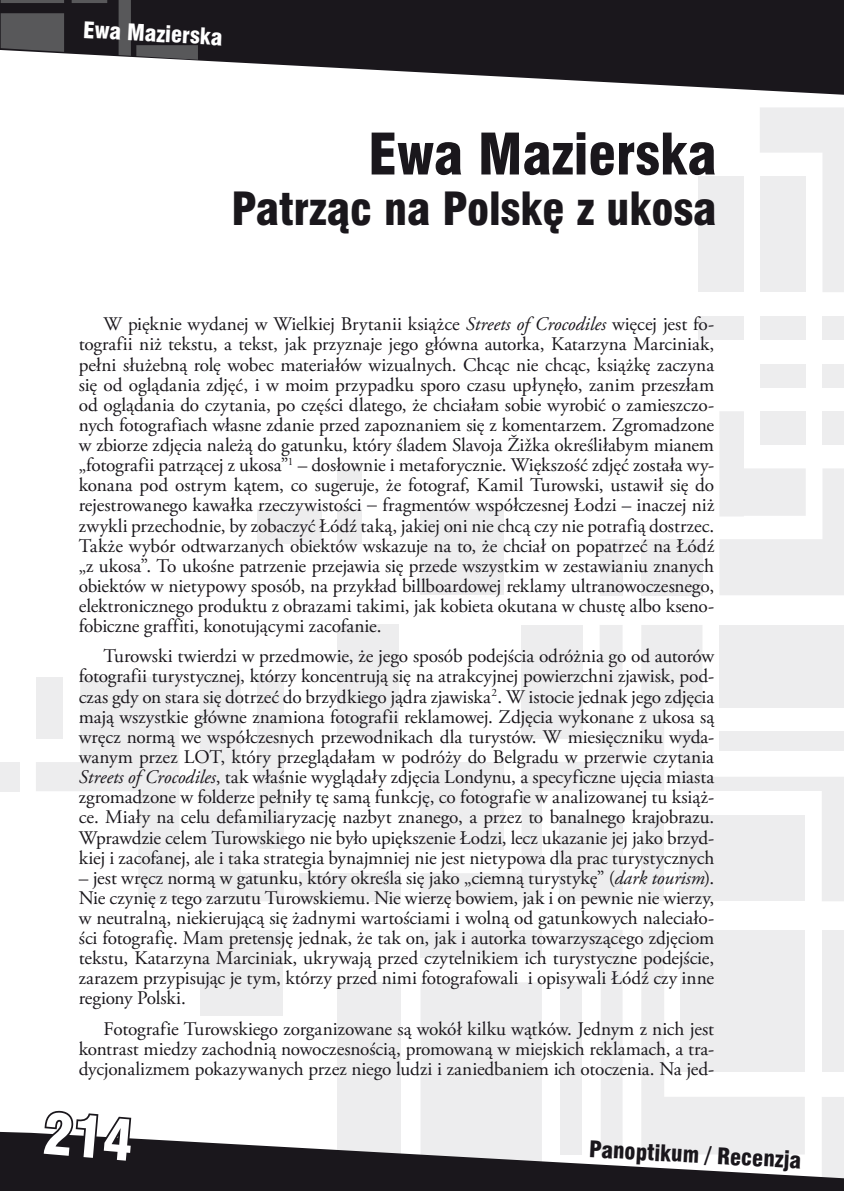
<style>
.page{position:relative;width:844px;height:1191px;background:#fff}
.page>*{position:absolute;margin:0;border:0;box-sizing:border-box;transform-origin:0 0}
.t1{font:52.5px "Swis 721 Blk Cn PL";color:#1a171c}
.t2{font:42px "Swis 721 Blk Cn PL";color:#1a171c}
.t3{font:21px "Swis 721 Blk Cn PL";color:#1a171c}
.t4{font:21px "Swis 721 Blk Cn PL";color:#fff}
.t5{font:19.25px/20.1px "Adobe Garamond Pro";letter-spacing:-.005em;color:#1a171c;text-align:justify}
.s1{font-style:italic}
</style>
<div class="page">
<div style="left:697px;top:176px;width:46px;height:116px;background:#ededee"></div>
<div style="left:822px;top:316px;width:21px;height:24px;background:#ededee"></div>
<div style="left:759px;top:316px;width:46px;height:24px;background:#ededee"></div>
<div style="left:697px;top:316px;width:46px;height:24px;background:#ededee"></div>
<div style="left:822px;top:363px;width:21px;height:24px;background:#ededee"></div>
<div style="left:759px;top:363px;width:46px;height:24px;background:#ededee"></div>
<div style="left:599px;top:539px;width:23px;height:56px;background:#ededee"></div>
<div style="left:641px;top:539px;width:61px;height:56px;background:#ededee"></div>
<div style="left:299px;top:873px;width:102px;height:28px;background:#ededee"></div>
<div style="left:0;top:762px;width:20px;height:29px;background:#ededee"></div>
<div style="left:337px;top:982px;width:63px;height:209px;background:#ededee"></div>
<div style="left:200px;top:930px;width:82px;height:85px;background:#ededee"></div>
<div style="left:420px;top:509px;width:84px;height:86px;background:#ededee"></div>
<div style="left:257px;top:509px;width:65px;height:34px;background:#ededee"></div>
<div style="left:337px;top:509px;width:25px;height:34px;background:#ededee"></div>
<div style="left:337px;top:469px;width:25px;height:15px;background:#ededee"></div>
<div style="left:337px;top:624px;width:62px;height:114px;background:#ededee"></div>
<svg style="left:760px;top:107px;width:83px;height:185px"></svg>
<svg style="left:641px;top:625px;width:202px;height:276px"></svg>
<svg style="left:420px;top:625px;width:202px;height:276px;fill:#ededee"></svg>
<svg style="left:641px;top:930px;width:202px;height:200px"></svg>
<svg style="left:200px;top:676px;width:84px;height:225px"></svg>
<svg style="left:36px;top:677px;width:143px;height:224px"></svg>
<svg style="left:420px;top:930px;width:202px;height:200px"></svg>
<svg style="left:719px;top:411px;width:124px;height:184px"></svg>
<svg style="left:190px;top:0;width:653px;height:95px;fill:#1a171c"></svg>
<svg style="left:0;top:0;width:198px;height:60px;background:#414043"></svg>
<svg style="left:0;top:1130px;width:843px;height:61px;fill:#1a171c"></svg>
<svg style="left:40px;top:1110px;width:94px;height:81px"></svg>
<p class="t4" style="left:84px;top:16px;width:141px;rotate:3deg">Ewa Mazierska</p>
<h1 class="t1" style="left:368px;top:121px;width:350px">Ewa Mazierska</h1>
<h2 class="t2" style="left:231px;top:182px;width:486px">Patrząc na Polskę z ukosa</h2>
<p class="t5" style="left:79px;top:315px;width:637px;text-indent:25px">W pięknie wydanej w Wielkiej Brytanii książce <span class="s1">Streets of Crocodiles</span> więcej jest fo&shy;tografii niż tekstu, a tekst, jak przyznaje jego główna autorka, Katarzyna Marciniak, pełni służebną rolę wobec materiałów wizualnych. Chcąc nie chcąc, książkę zaczyna się od oglądania zdjęć, i w moim przypadku sporo czasu upłynęło, zanim przeszłam od oglądania do czytania, po części dlatego, że chciałam sobie wyrobić o zamieszczo&shy;nych fotografiach własne zdanie przed zapoznaniem się z komentarzem. Zgromadzone w zbiorze zdjęcia należą do gatunku, który śladem Slavoja Žižka określiłabym mianem „fotografii patrzącej z ukosa”<sup>1</sup> – dosłownie i metaforycznie. Większość zdjęć została wy&shy;konana pod ostrym kątem, co sugeruje, że fotograf, Kamil Turowski, ustawił się do rejestrowanego kawałka rzeczywistości − fragmentów współczesnej Łodzi – inaczej niż zwykli przechodnie, by zobaczyć Łódź taką, jakiej oni nie chcą czy nie potrafią dostrzec.<br>Także wybór odtwarzanych obiektów wskazuje na to, że chciał on popatrzeć na Łódź „z ukosa”. To ukośne patrzenie przejawia się przede wszystkim w zestawianiu znanych obiektów w nietypowy sposób, na przykład billboardowej reklamy ultranowoczesnego, elektronicznego produktu z obrazami takimi, jak kobieta okutana w chustę albo kseno&shy;fobiczne graffiti, konotującymi zacofanie.</p>
<p class="t5" style="left:79px;top:647px;width:636px;text-indent:25px">Turowski twierdzi w przedmowie, że jego sposób podejścia odróżnia go od autorów fotografii turystycznej, którzy koncentrują się na atrakcyjnej powierzchni zjawisk, pod&shy;czas gdy on stara się dotrzeć do brzydkiego jądra zjawiska<sup>2</sup>. W istocie jednak jego zdjęcia mają wszystkie główne znamiona fotografii reklamowej. Zdjęcia wykonane z ukosa są wręcz normą we współczesnych przewodnikach dla turystów. W miesięczniku wyda&shy;wanym przez LOT, który przeglądałam w podróży do Belgradu w przerwie czytania <span class="s1">Streets of Crocodiles</span>, tak właśnie wyglądały zdjęcia Londynu, a specyficzne ujęcia miasta zgromadzone w folderze pełniły tę samą funkcję, co fotografie w analizowanej tu książ&shy;ce. Miały na celu defamiliaryzację nazbyt znanego, a przez to banalnego krajobrazu.<br>Wprawdzie celem Turowskiego nie było upiększenie Łodzi, lecz ukazanie jej jako brzyd&shy;kiej i zacofanej, ale i taka strategia bynajmniej nie jest nietypowa dla prac turystycznych</p>
<p class="t5" style="left:79px;top:868px;width:636px">– jest wręcz normą w gatunku, który określa się jako „ciemną turystykę” (<span class="s1">dark tourism</span>).<br>Nie czynię z tego zarzutu Turowskiemu. Nie wierzę bowiem, jak i on pewnie nie wierzy, w neutralną, niekierującą się żadnymi wartościami i wolną od gatunkowych naleciało&shy;ści fotografię. Mam pretensję jednak, że tak on, jak i autorka towarzyszącego zdjęciom tekstu, Katarzyna Marciniak, ukrywają przed czytelnikiem ich turystyczne podejście, zarazem przypisując je tym, którzy przed nimi fotografowali i opisywali Łódź czy inne regiony Polski.</p>
<p class="t5" style="left:79px;top:1019px;width:636px;text-indent:25px">Fotografie Turowskiego zorganizowane są wokół kilku wątków. Jednym z nich jest kontrast miedzy zachodnią nowoczesnością, promowaną w miejskich reklamach, a tra&shy;dycjonalizmem pokazywanych przez niego ludzi i zaniedbaniem ich otoczenia. Na jed-</p>
<p class="t3" style="left:590px;top:1135px;width:214px;rotate:3deg">Panoptikum / Recenzja</p>
</div>
